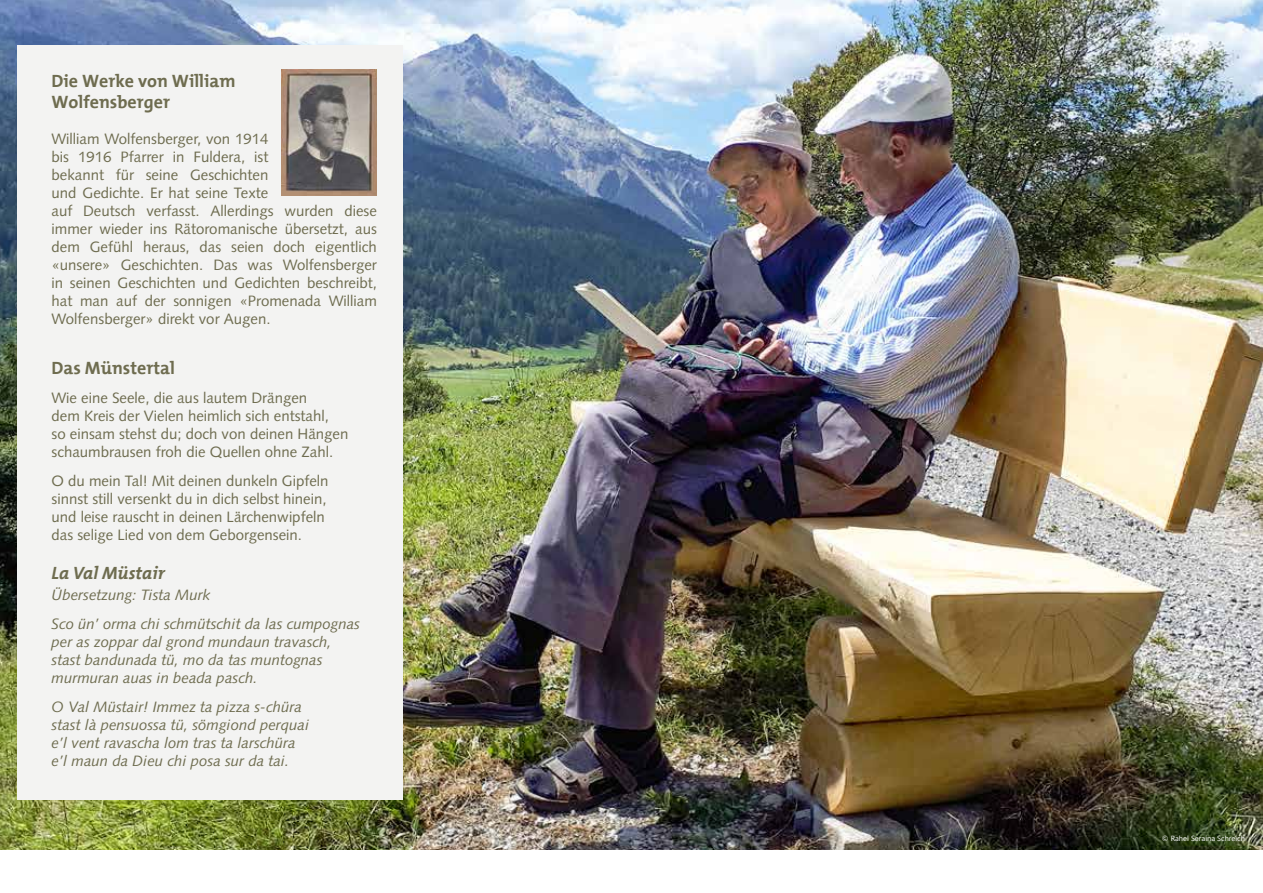
<style>
.page{position:relative;width:1263px;height:893px;background:#fff}
.page>*{position:absolute;margin:0;border:0;box-sizing:border-box;transform-origin:0 0}
.t1{font:700 18px/21.6px "The Mix";color:#6e6c4f}
.t2{font:italic 700 18px "The Mix B7";color:#6e6c4f}
.t3{font:15px/18px "Syntax LT Std";color:#6e6c4f}
.t4{font:italic 15px/18px "Syntax LT Std";color:#6e6c4f}
.t5{font:7.5px "Segoe UI";color:#fff}
</style>
<div class="page">
<img style="left:0;top:0;width:1263px;height:850px">
<div style="left:18px;top:45px;width:385px;height:754px;background:#f3f3f2"></div>
<img style="left:281px;top:70px;width:96px;height:126px">
<p class="t1" style="left:52px;top:69px;width:186px">Die Werke von William<br>Wolfensberger</p>
<p class="t3" style="left:52px;top:130px;width:327px">William Wolfensberger, von 1914<br>bis 1916 Pfarrer in Fuldera, ist<br>bekannt für seine Geschichten<br>und Gedichte. Er hat seine Texte<br>auf Deutsch verfasst. Allerdings wurden diese immer wieder ins Rätoromanische übersetzt, aus dem Gefühl heraus, das seien doch eigentlich «unsere» Geschichten. Das was Wolfensberger in seinen Geschichten und Gedichten beschreibt, hat man auf der sonnigen «Promenada William Wolfensberger» direkt vor Augen.</p>
<p class="t1" style="left:52px;top:357px;width:125px">Das Münstertal</p>
<p class="t3" style="left:52px;top:389px;width:298px">Wie eine Seele, die aus lautem Drängen<br>dem Kreis der Vielen heimlich sich entstahl,<br>so einsam stehst du; doch von deinen Hängen schaumbrausen froh die Quellen ohne Zahl.</p>
<p class="t3" style="left:52px;top:472px;width:279px">O du mein Tal! Mit deinen dunkeln Gipfeln sinnst still versenkt du in dich selbst hinein, und leise rauscht in deinen Lärchenwipfeln das selige Lied von dem Geborgensein.</p>
<p class="t2" style="left:52px;top:564px;width:115px">La Val Müstair</p>
<p class="t4" style="left:52px;top:581px;width:310px;line-height:28.8px">Übersetzung: Tista Murk<br>Sco ün’ orma chi schmütschit da las cumpognas</p>
<p class="t4" style="left:52px;top:633px;width:282px">per as zoppar dal grond mundaun travasch, stast bandunada tü, mo da tas muntognas murmuran auas in beada pasch.</p>
<p class="t4" style="left:52px;top:698px;width:259px">O Val Müstair! Immez ta pizza s-chüra stast là pensuossa tü, sömgiond perquai e’l vent ravascha lom tras ta larschüra e’l maun da Dieu chi posa sur da tai.</p>
<p class="t5" style="left:1162px;top:831px;width:85px">© Rahel Seraina Schreich</p>
</div>
